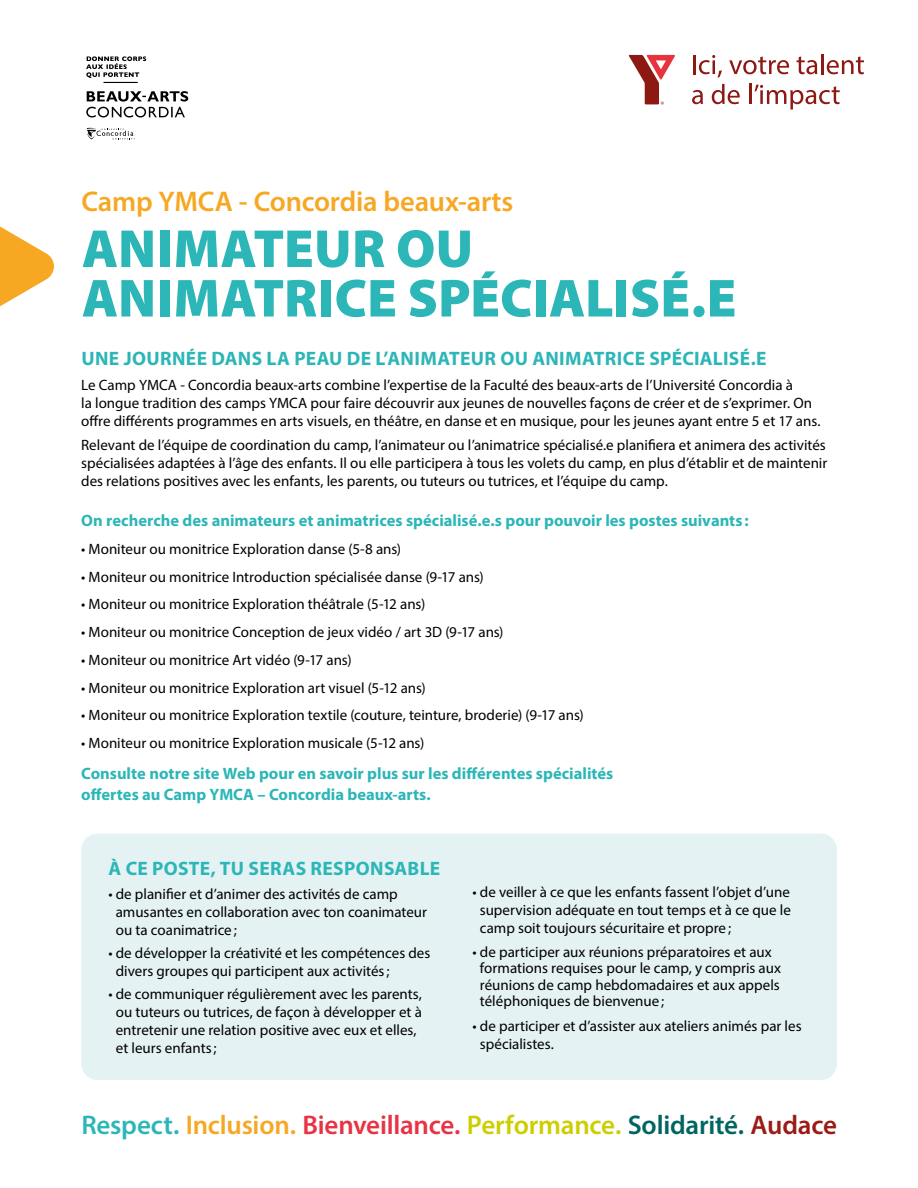
<style>
.page{position:relative;width:918px;height:1188px;background:#fff}
.page>*{position:absolute;margin:0;border:0;box-sizing:border-box;transform-origin:0 0}
.t1{font:900 54px/49.5px "Myriad Pro";color:#2db6b7}
.t2{font:600 28.5px "Myriad Pro";letter-spacing:-.01em;color:#f7a823}
.t3{font:600 27px "Myriad Pro";letter-spacing:-.01em;color:#e73445}
.t4{font:700 19.5px "Myriad Pro";letter-spacing:.015em;color:#2db6b7}
.t5{font:700 16.5px/21px "Myriad Pro";color:#2db6b7}
.t6{font:15px/18px "Myriad Pro";color:#000}
.s1{color:#2db6b7}
.s2{color:#f7a823}
.s3{color:#cdce00}
.s4{color:#006561}
.s5{color:#9b1b16}
</style>
<div class="page">
<svg style="left:0;top:226px;width:54px;height:81px"></svg>
<hr style="left:693px;top:55px;width:3px;height:19px;background:#8d1913">
<svg style="left:699px;top:55px;width:23px;height:23px"></svg>
<svg style="left:729px;top:56px;width:60px;height:18px"></svg>
<svg style="left:797px;top:56px;width:20px;height:18px"></svg>
<hr style="left:821px;top:54px;width:3px;height:20px;background:#8d1913">
<svg style="left:827px;top:56px;width:37px;height:18px"></svg>
<svg style="left:692px;top:90px;width:11px;height:14px"></svg>
<svg style="left:712px;top:84px;width:28px;height:20px"></svg>
<hr style="left:749px;top:84px;width:2px;height:20px;background:#8d1913">
<svg style="left:754px;top:85px;width:86px;height:25px"></svg>
<svg style="left:629px;top:55px;width:46px;height:50px"></svg>
<div style="left:81px;top:834px;width:756px;height:246px;background:#e4f2f3;border-radius:16px"></div>
<svg style="left:86px;top:56px;width:60px;height:22px"></svg>
<hr style="left:104px;top:82px;width:34px;height:1px;background:#000">
<svg style="left:86px;top:91px;width:102px;height:26px"></svg>
<svg style="left:87px;top:128px;width:48px;height:11px"></svg>
<h2 class="t2" style="left:81px;top:184px;width:434px">Camp YMCA - Concordia beaux-arts</h2>
<h1 class="t1" style="left:82px;top:222px;width:656px">ANIMATEUR OU<br>ANIMATRICE SPÉCIALISÉ.E</h1>
<h3 class="t4" style="left:81px;top:346px;width:687px">UNE JOURNÉE DANS LA PEAU DE L’ANIMATEUR OU ANIMATRICE SPÉCIALISÉ.E</h3>
<p class="t6" style="left:81px;top:375px;width:741px">Le Camp YMCA - Concordia beaux-arts combine l’expertise de la Faculté des beaux-arts de l’Université Concordia à<br>la longue tradition des camps YMCA pour faire découvrir aux jeunes de nouvelles façons de créer et de s’exprimer. On offre différents programmes en arts visuels, en théâtre, en danse et en musique, pour les jeunes ayant entre 5 et 17 ans.</p>
<p class="t6" style="left:81px;top:436px;width:748px;text-align:justify">Relevant de l’équipe de coordination du camp, l’animateur ou l’animatrice spécialisé.e planifiera et animera des activités spécialisées adaptées à l’âge des enfants. Il ou elle participera à tous les volets du camp, en plus d’établir et de maintenir des relations positives avec les enfants, les parents, ou tuteurs ou tutrices, et l’équipe du camp.</p>
<p class="t5" style="left:81px;top:510px;width:669px">On recherche des animateurs et animatrices spécialisé.e.s pour pouvoir les postes suivants :</p>
<p class="t6" style="left:81px;top:540px;width:322px">• Moniteur ou monitrice Exploration danse (5-8 ans)</p>
<p class="t6" style="left:81px;top:567px;width:404px">• Moniteur ou monitrice Introduction spécialisée danse (9-17 ans)</p>
<p class="t6" style="left:81px;top:595px;width:346px">• Moniteur ou monitrice Exploration théâtrale (5-12 ans)</p>
<p class="t6" style="left:81px;top:623px;width:424px">• Moniteur ou monitrice Conception de jeux vidéo / art 3D (9-17 ans)</p>
<p class="t6" style="left:81px;top:651px;width:272px">• Moniteur ou monitrice Art vidéo (9-17 ans)</p>
<p class="t6" style="left:81px;top:678px;width:346px">• Moniteur ou monitrice Exploration art visuel (5-12 ans)</p>
<p class="t6" style="left:81px;top:706px;width:504px">• Moniteur ou monitrice Exploration textile (couture, teinture, broderie) (9-17 ans)</p>
<p class="t6" style="left:81px;top:734px;width:345px">• Moniteur ou monitrice Exploration musicale (5-12 ans)</p>
<p class="t5" style="left:81px;top:762px;width:534px">Consulte notre site Web pour en savoir plus sur les différentes spécialités offertes au Camp YMCA – Concordia beaux-arts.</p>
<h3 class="t4" style="left:109px;top:856px;width:333px">À CE POSTE, TU SERAS RESPONSABLE</h3>
<p class="t6" style="left:116px;top:884px;width:313px;text-indent:-7px">• de planifier et d’animer des activités de camp amusantes en collaboration avec ton coanimateur ou ta coanimatrice;</p>
<p class="t6" style="left:116px;top:943px;width:316px;text-indent:-7px">• de développer la créativité et les compétences des divers groupes qui participent aux activités;</p>
<p class="t6" style="left:116px;top:985px;width:308px;text-indent:-7px">• de communiquer régulièrement avec les parents, ou tuteurs ou tutrices, de façon à développer et à entretenir une relation positive avec eux et elles, et leurs enfants;</p>
<p class="t6" style="left:480px;top:883px;width:313px;text-align:justify;text-indent:-7px">• de veiller à ce que les enfants fassent l’objet d’une supervision adéquate en tout temps et à ce que le camp soit toujours sécuritaire et propre;</p>
<p class="t6" style="left:480px;top:943px;width:303px;line-height:16.5px;text-indent:-7px">• de participer aux réunions préparatoires et aux formations requises pour le camp, y compris aux réunions de camp hebdomadaires et aux appels téléphoniques de bienvenue ;</p>
<p class="t6" style="left:480px;top:1017px;width:323px;text-indent:-7px">• de participer et d’assister aux ateliers animés par les spécialistes.</p>
<h3 class="t3" style="left:81px;top:1108px;width:757px"><span class="s1">Respect.</span> <span class="s2">Inclusion.</span> Bienveillance. <span class="s3">Performance.</span> <span class="s4">Solidarité.</span> <span class="s5">Audace</span></h3>
</div>
